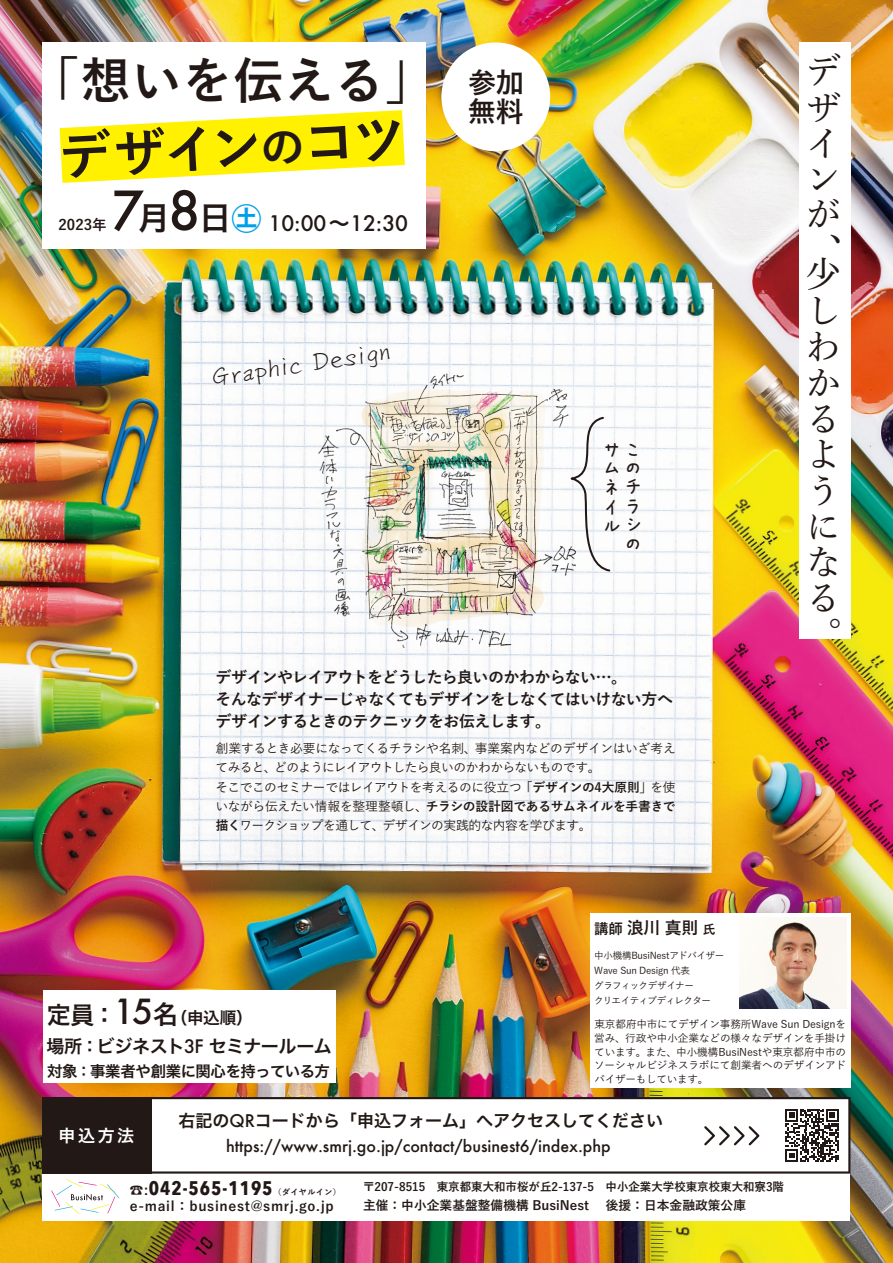
<style>
.page{position:relative;width:893px;height:1263px;background:#fff}
.page>*{position:absolute;margin:0;border:0;box-sizing:border-box;transform-origin:0 0}
.t1{font:700 52.05px "Yu Go";color:#221815}
.t2{font:700 49.95px "Yu Go";letter-spacing:.015em;color:#221815}
.t3{font:500 35.7px/36px "Yu Min";color:#221815}
.t4{font:29.7px "DFP Tegaki Makoto W3 90 pv RKSJ H";color:#221815}
.t5{font:700 28.05px/29.4px "Yu Go";color:#221815}
.t6{font:21.45px/18.8px "AP Japanesefont";color:#221815;text-align:right}
.t7{font:500 20.85px "Futura";color:#221815}
.t8{font:700 19.65px "Avenir Next Condensed";letter-spacing:.05em;color:#221815}
.t9{font:18px "Hira Kaku Pro W6";letter-spacing:-.025em;color:#221815}
.t10{font:16.95px "Hira Kaku Pro W6";color:#221815}
.t11{font:700 16.95px "Yu Go";color:#221815}
.t12{font:16.95px "Hira Kaku Pro W6";color:#fff}
.t13{font:16.65px "Hira Kaku Pro W6";color:#221815}
.t14{font:700 15.9px/22.4px "Yu Go";letter-spacing:-.045em;color:#221815}
.t15{font:500 15.9px "Futura";color:#221815}
.t16{font:15.45px "Hira Kaku Pro W6";letter-spacing:-.025em;color:#221815}
.t17{font:700 14.55px "Yu Go";color:#221815}
.t18{font:700 13.35px "Yu Go";letter-spacing:.05em;color:#221815}
.t19{font:500 12.75px/19.2px "Yu Go";letter-spacing:-.04em;color:#221815}
.t20{font:700 12.75px "Yu Go";color:#221815}
.t21{font:700 11.7px "Yu Go";color:#221815}
.t22{font:500 10.65px/13.8px "Yu Go";letter-spacing:-.015em;color:#221815;text-align:justify}
.t23{font:500 9.6px/14.9px "Yu Go";letter-spacing:-.035em;color:#221815}
.t24{font:700 8.1px "Yu Go";letter-spacing:.05em;color:#221815}
.s1{font-size:45.75px}
.s2{font-size:53.1px}
.s3{font-size:52.35px}
.s4{font-family:"Hira Kaku Pro W6";font-weight:400;font-size:32.25px}
.s5{font-family:"Hira Kaku Pro W6";font-weight:400;font-size:30.15px;color:#00a0e9}
.s6{font-family:"Hira Kaku Pro W6";font-weight:400}
.s7{font-weight:700}
.s8{font-size:24px}
.s9{font-family:"Futura";font-weight:500;font-size:33.6px}
.s10{font-size:25.5px}
.s11{font-family:"Futura";font-weight:500}
.s12{font-size:14.4px}
.s13{font-size:12.75px}
.s14{font-family:"Koz Go Pr 6 N";font-weight:400;font-size:13.35px}
.s15{font-family:"Yu Go";font-size:13.35px}
</style>
<div class="page">
<img style="left:0;top:0;width:893px;height:1263px">
<div style="left:43px;top:1169px;width:807px;height:51px;background:#fff"></div>
<svg style="left:152px;top:1097px;width:698px;height:76px"></svg>
<div style="left:43px;top:1097px;width:109px;height:76px;background:#221815"></div>
<svg style="left:702px;top:1124px;width:59px;height:23px"></svg>
<svg style="left:51px;top:1179px;width:68px;height:35px"></svg>
<div style="left:441px;top:42px;width:109px;height:109px;background:#fff;border-radius:50%"></div>
<div style="left:43px;top:43px;width:383px;height:206px;background:#fff"></div>
<img style="left:318px;top:373px;width:258px;height:274px">
<svg style="left:570px;top:415px;width:42px;height:158px"></svg>
<div style="left:590px;top:913px;width:260px;height:175px;background:#fff"></div>
<div style="left:43px;top:990px;width:292px;height:92px;background:#fff"></div>
<img style="left:739px;top:917px;width:107px;height:91px">
<svg style="left:60px;top:110px;width:345px;height:73px"></svg>
<div style="left:799px;top:42px;width:51px;height:597px;background:#fff"></div>
<div style="left:778px;top:1101px;width:68px;height:68px;background:#fff"></div>
<svg style="left:785px;top:1109px;width:54px;height:53px"></svg>
<h2 class="t2" style="left:29px;top:52px;width:407px">「想いを伝える」</h2>
<h3 class="t3" style="left:805px;top:50px;width:36px">デザインが︑</h3>
<h3 class="t3" style="left:805px;top:253px;width:36px">少しわかるようになる︒</h3>
<h3 class="t5" style="left:468px;top:68px;width:57px">参加無料</h3>
<h1 class="t1" style="left:58px;top:127px;width:348px;rotate:-3deg">デザイン<span class="s1">の</span><span class="s2">コツ</span></h1>
<h3 class="t7" style="left:112px;top:209px;width:298px"><span class="s3">7</span><span class="s4">月</span><span class="s3">8</span><span class="s4">日</span><span class="s5">㊏</span> 10:00<span class="s6">～</span>12:30</h3>
<p class="t17" style="left:59px;top:216px;width:49px">2023年</p>
<h3 class="t4" style="left:209px;top:363px;width:182px;rotate:-9deg">Graphic Design</h3>
<h3 class="t6" style="left:601px;top:440px;width:41px">サこムのネチイラルシの</h3>
<p class="t14" style="left:215px;top:666px;width:459px">デザインやレイアウトをどうしたら良いのかわからない…。<br>そんなデザイナーじゃなくてもデザインをしなくてはいけない方へデザインするときのテクニックをお伝えします。</p>
<p class="t19" style="left:215px;top:737px;width:462px">創業するとき必要になってくるチラシや名刺、事業案内などのデザインはいざ考えてみると、どのようにレイアウトしたら良いのかわからないものです。<br>そこでこのセミナーではレイアウトを考えるのに役立つ<span class="s7">「デザインの4大原則」</span>を使いながら伝えたい情報を整理整頓し、<span class="s7">チラシの設計図であるサムネイルを手書きで描く</span>ワークショップを通して、デザインの実践的な内容を学びます。</p>
<h3 class="t13" style="left:47px;top:1002px;width:207px"><span class="s8">定員：</span><span class="s9">15</span><span class="s10">名</span>（申込順）</h3>
<h3 class="t9" style="left:46px;top:1030px;width:287px">場所：ビジネスト<span class="s11">3F</span> セミナールーム</h3>
<p class="t16" style="left:47px;top:1057px;width:284px">対象：事業者や創業に関心を持っている方</p>
<h3 class="t11" style="left:594px;top:918px;width:123px"><span class="s12">講師</span> 浪川 真則 <span class="s13">氏</span></h3>
<p class="t23" style="left:594px;top:947px;width:132px">中小機構BusiNestアドバイザー<br>Wave Sun Design 代表<br>グラフィックデザイナー<br>クリエイティブディレクター</p>
<p class="t22" style="left:594px;top:1016px;width:253px">東京都府中市にてデザイン事務所Wave Sun Designを営み、行政や中小企業などの様々なデザインを手掛けています。また、中小機構BusiNestや東京都府中市のソーシャルビジネスラボにて創業者へのデザインアドバイザーもしています。</p>
<h3 class="t12" style="left:59px;top:1120px;width:77px">申込方法</h3>
<h3 class="t10" style="left:178px;top:1105px;width:486px">右記の<span class="s11">QR</span>コードから「申込フォーム」へアクセスしてください</h3>
<p class="t15" style="left:226px;top:1135px;width:386px">https://www.smrj.go.jp/contact/businest6/index.php</p>
<h3 class="t8" style="left:130px;top:1176px;width:144px"><span class="s14">☎</span><span class="s15">:</span>042-565-1195</h3>
<p class="t24" style="left:274px;top:1187px;width:69px">（ダイヤルイン）</p>
<p class="t21" style="left:363px;top:1180px;width:422px">〒207-8515　東京都東大和市桜が丘2-137-5　中小企業大学校東京校東大和寮3階</p>
<p class="t18" style="left:130px;top:1198px;width:205px">e-mail：businest@smrj.go.jp</p>
<p class="t20" style="left:363px;top:1198px;width:227px">主催：中小企業基盤整備機構 BusiNest</p>
<p class="t20" style="left:606px;top:1198px;width:142px">後援：日本金融政策公庫</p>
</div>
